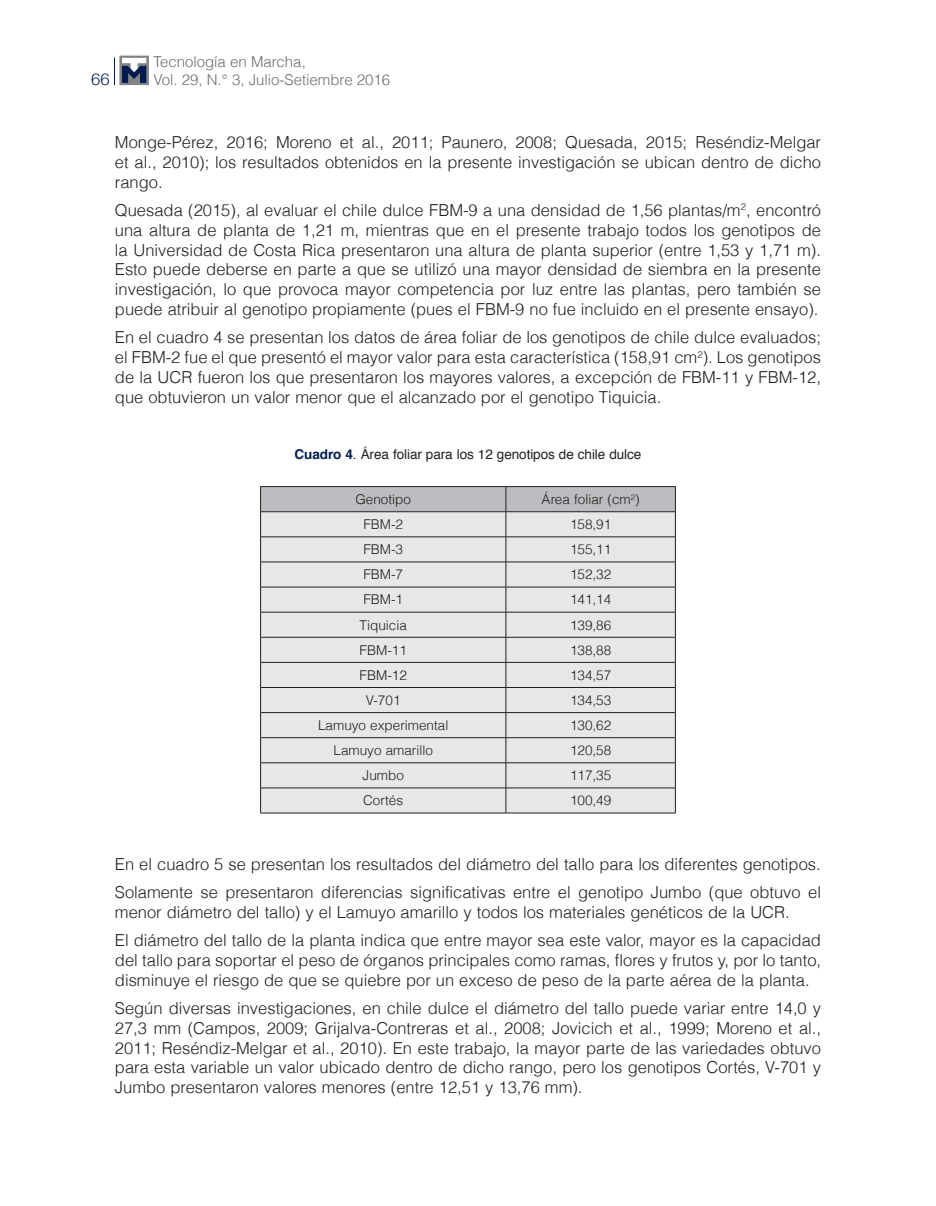
<style>
.page{position:relative;width:936px;height:1206px;background:#fff}
.page>*{position:absolute;margin:0;border:0;box-sizing:border-box;transform-origin:0 0}
._6texto{font:300 16.5px/19.8px "Helvetica";color:#231f20;text-align:justify}
.t1{font:300 16.5px "Helvetica Neue";color:#001c4e}
.t2{font:300 15px "Helvetica";color:#6c6d70}
.textocuadros{font:300 13.5px "Helvetica";color:#231f20}
._9tituloscuadros1{font:13.5px "Helvetica";letter-spacing:-.005em;color:#231f20}
.s1{font-weight:700;color:#001c4e}
.s2{color:#001c4e}
</style>
<div class="page">
<svg style="left:114px;top:57px;width:1px;height:28px"></svg>
<svg style="left:119px;top:56px;width:30px;height:29px"></svg>
<svg style="left:122px;top:58px;width:24px;height:25px"></svg>
<svg style="left:260px;top:486px;width:415px;height:326px;background:#dadadc"></svg>
<hr style="left:260px;top:812px;width:245px;height:1px;background:#231f20">
<hr style="left:505px;top:812px;width:170px;height:1px;background:#231f20">
<p class="t2" style="left:153px;top:52px;width:154px">Tecnología en Marcha,</p>
<p class="t1" style="left:91px;top:69px;width:20px">66</p>
<p class="t2" style="left:153px;top:70px;width:238px">Vol. 29, N.° 3, Julio-Setiembre 2016</p>
<p class="_6texto" style="left:115px;top:132px;width:707px">Monge-Pérez, 2016; Moreno et al., 2011; Paunero, 2008; Quesada, 2015; Reséndiz-Melgar et al., 2010); los resultados obtenidos en la presente investigación se ubican dentro de dicho rango.</p>
<p class="_6texto" style="left:115px;top:200px;width:707px">Quesada (2015), al evaluar el chile dulce FBM-9 a una densidad de 1,56 plantas/m<sup>2</sup>, encontró una altura de planta de 1,21 m, mientras que en el presente trabajo todos los genotipos de la Universidad de Costa Rica presentaron una altura de planta superior (entre 1,53 y 1,71 m).<br>Esto puede deberse en parte a que se utilizó una mayor densidad de siembra en la presente investigación, lo que provoca mayor competencia por luz entre las plantas, pero también se puede atribuir al genotipo propiamente (pues el FBM-9 no fue incluido en el presente ensayo).</p>
<p class="_6texto" style="left:115px;top:327px;width:707px">En el cuadro 4 se presentan los datos de área foliar de los genotipos de chile dulce evaluados; el FBM-2 fue el que presentó el mayor valor para esta característica (158,91 cm<sup>2</sup>). Los genotipos de la UCR fueron los que presentaron los mayores valores, a excepción de FBM-11 y FBM-12, que obtuvieron un valor menor que el alcanzado por el genotipo Tiquicia.</p>
<p class="_9tituloscuadros1" style="left:294px;top:444px;width:348px"><span class="s1">Cuadro 4</span><span class="s2">.</span> Área foliar para los 12 genotipos de chile dulce</p>
<p class="textocuadros" style="left:355px;top:490px;width:57px">Genotipo</p>
<p class="textocuadros" style="left:541px;top:490px;width:99px">Área foliar (cm<sup>2</sup>)</p>
<p class="textocuadros" style="left:363px;top:515px;width:41px">FBM-2</p>
<p class="textocuadros" style="left:569px;top:515px;width:43px">158,91</p>
<p class="textocuadros" style="left:363px;top:541px;width:41px">FBM-3</p>
<p class="textocuadros" style="left:569px;top:541px;width:43px">155,11</p>
<p class="textocuadros" style="left:363px;top:566px;width:41px">FBM-7</p>
<p class="textocuadros" style="left:569px;top:566px;width:43px">152,32</p>
<p class="textocuadros" style="left:363px;top:591px;width:41px">FBM-1</p>
<p class="textocuadros" style="left:569px;top:591px;width:43px">141,14</p>
<p class="textocuadros" style="left:359px;top:616px;width:49px">Tiquicia</p>
<p class="textocuadros" style="left:569px;top:616px;width:43px">139,86</p>
<p class="textocuadros" style="left:359px;top:641px;width:49px">FBM-11</p>
<p class="textocuadros" style="left:569px;top:641px;width:43px">138,88</p>
<p class="textocuadros" style="left:359px;top:666px;width:49px">FBM-12</p>
<p class="textocuadros" style="left:569px;top:666px;width:43px">134,57</p>
<p class="textocuadros" style="left:366px;top:691px;width:36px">V-701</p>
<p class="textocuadros" style="left:569px;top:691px;width:43px">134,53</p>
<p class="textocuadros" style="left:318px;top:716px;width:132px">Lamuyo experimental</p>
<p class="textocuadros" style="left:569px;top:716px;width:43px">130,62</p>
<p class="textocuadros" style="left:333px;top:741px;width:101px">Lamuyo amarillo</p>
<p class="textocuadros" style="left:569px;top:741px;width:43px">120,58</p>
<p class="textocuadros" style="left:362px;top:766px;width:43px">Jumbo</p>
<p class="textocuadros" style="left:569px;top:766px;width:43px">117,35</p>
<p class="textocuadros" style="left:363px;top:791px;width:42px">Cortés</p>
<p class="textocuadros" style="left:569px;top:791px;width:43px">100,49</p>
<p class="_6texto" style="left:115px;top:853px;width:707px">En el cuadro 5 se presentan los resultados del diámetro del tallo para los diferentes genotipos.</p>
<p class="_6texto" style="left:115px;top:881px;width:707px">Solamente se presentaron diferencias significativas entre el genotipo Jumbo (que obtuvo el menor diámetro del tallo) y el Lamuyo amarillo y todos los materiales genéticos de la UCR.</p>
<p class="_6texto" style="left:115px;top:929px;width:707px">El diámetro del tallo de la planta indica que entre mayor sea este valor, mayor es la capacidad del tallo para soportar el peso de órganos principales como ramas, flores y frutos y, por lo tanto, disminuye el riesgo de que se quiebre por un exceso de peso de la parte aérea de la planta.</p>
<p class="_6texto" style="left:115px;top:997px;width:707px">Según diversas investigaciones, en chile dulce el diámetro del tallo puede variar entre 14,0 y 27,3 mm (Campos, 2009; Grijalva-Contreras et al., 2008; Jovicich et al., 1999; Moreno et al., 2011; Reséndiz-Melgar et al., 2010). En este trabajo, la mayor parte de las variedades obtuvo para esta variable un valor ubicado dentro de dicho rango, pero los genotipos Cortés, V-701 y Jumbo presentaron valores menores (entre 12,51 y 13,76 mm).</p>
</div>
